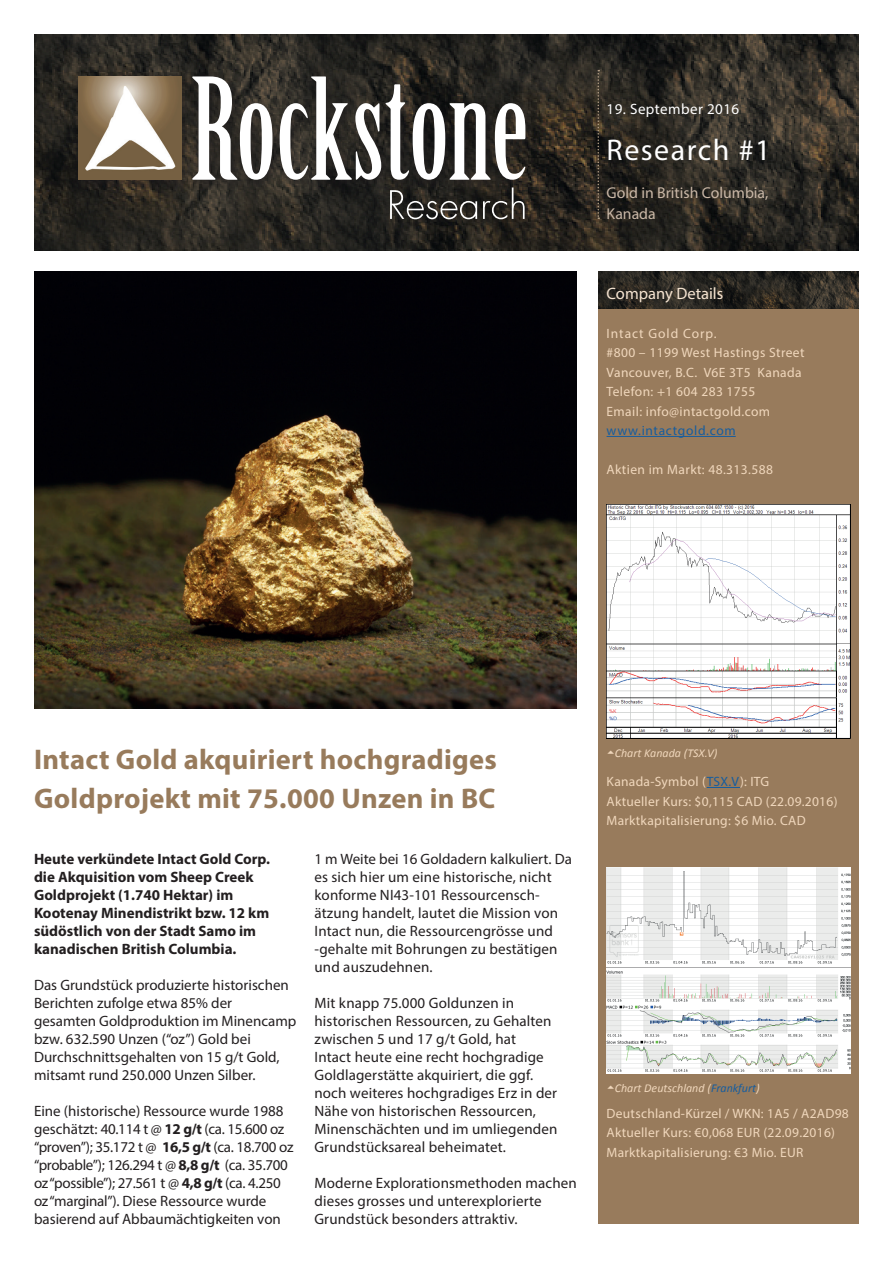
<style>
.page{position:relative;width:893px;height:1263px;background:#fff}
.page>*{position:absolute;margin:0;border:0;box-sizing:border-box;transform-origin:0 0}
.t1{font:30px "Myriad Pro";letter-spacing:.05em;color:#fff}
.t2{font:700 28.5px/39px "Myriad Pro";letter-spacing:.01em;color:#987b5c}
.t3{font:16.5px "Myriad Pro";color:#f5e4d1}
.t4{font:15.75px/21px "Myriad Pro";color:#cab8a7}
.t5{font:15px/18px "Myriad Pro";letter-spacing:.01em;color:#231f20}
.t6{font:700 15px/18px "Myriad Pro";color:#231f20}
.t7{font:15px "Myriad Pro";letter-spacing:.03em;color:#fff}
.t8{font:13.5px/19.5px "Myriad Pro";letter-spacing:.02em;color:#f0d7bc}
.t9{font:13.5px "Myriad Pro";letter-spacing:.05em;color:#175d9e}
.t10{font:italic 12px "Calibri";color:#f0d7bc}
.s1{font-weight:700}
.s2{color:#175d9e}
</style>
<div class="page">
<img style="left:34px;top:34px;width:825px;height:216px">
<div style="left:186px;top:71px;width:351px;height:160px;background:#231f20;opacity:.65"></div>
<svg style="left:193px;top:76px;width:79px;height:104px"></svg>
<svg style="left:280px;top:76px;width:245px;height:104px"></svg>
<svg style="left:390px;top:190px;width:87px;height:29px;background:#4d4b48"></svg>
<svg style="left:483px;top:187px;width:42px;height:32px"></svg>
<svg style="left:597px;top:70px;width:2px;height:149px"></svg>
<div style="left:72px;top:71px;width:121px;height:121px;background:#231f20;opacity:.65"></div>
<img style="left:78px;top:76px;width:103px;height:104px">
<div style="left:598px;top:271px;width:261px;height:953px;background:#987b5c"></div>
<img style="left:598px;top:271px;width:261px;height:37px">
<hr style="left:607px;top:436px;width:129px;height:1px;background:#175d9e">
<hr style="left:707px;top:787px;width:33px;height:1px;background:#175d9e">
<img style="left:607px;top:504px;width:243px;height:235px">
<img style="left:607px;top:868px;width:243px;height:206px">
<img style="left:34px;top:271px;width:543px;height:437px">
<p class="t7" style="left:607px;top:100px;width:134px">19. September 2016</p>
<h1 class="t1" style="left:607px;top:132px;width:165px">Research #1</h1>
<p class="t4" style="left:607px;top:182px;width:163px">Gold in British Columbia,<br>Kanada</p>
<p class="t3" style="left:607px;top:283px;width:118px">Company Details</p>
<p class="t8" style="left:607px;top:323px;width:199px">Intact Gold Corp.<br>#800 – 1199 West Hastings Street<br>Vancouver, B.C. V6E 3T5 Kanada<br>Telefon: +1 604 283 1755<br>Email: info@intactgold.com</p>
<p class="t9" style="left:607px;top:422px;width:131px">www.intactgold.com</p>
<p class="t8" style="left:607px;top:460px;width:168px">Aktien im Markt: 48.313.588</p>
<h2 class="t2" style="left:34px;top:739px;width:464px">Intact Gold akquiriert hochgradiges<br>Goldprojekt mit 75.000 Unzen in BC</h2>
<p class="t6" style="left:34px;top:849px;width:237px">Heute verkündete Intact Gold Corp. die Akquisition vom Sheep Creek<br>Goldprojekt (1.740 Hektar) im<br>Kootenay Minendistrikt bzw. 12 km südöstlich von der Stadt Samo im kanadischen British Columbia.</p>
<p class="t5" style="left:34px;top:976px;width:264px">Das Grundstück produzierte historischen Berichten zufolge etwa 85% der gesamten Goldproduktion im Minencamp bzw. 632.590 Unzen (“oz”) Gold bei Durchschnittsgehalten von 15 g/t Gold, mitsamt rund 250.000 Unzen Silber.</p>
<p class="t5" style="left:34px;top:1102px;width:261px">Eine (historische) Ressource wurde 1988 geschätzt: 40.114 t @ <span class="s1">12 g/t</span> (ca. 15.600 oz “proven”); 35.172 t @ <span class="s1">16,5 g/t</span> (ca. 18.700 oz “probable”); 126.294 t @ <span class="s1">8,8 g/t</span> (ca. 35.700 oz “possible”); 27.561 t @ <span class="s1">4,8 g/t</span> (ca. 4.250 oz “marginal”). Diese Ressource wurde basierend auf Abbaumächtigkeiten von</p>
<p class="t5" style="left:314px;top:850px;width:259px">1 m Weite bei 16 Goldadern kalkuliert. Da es sich hier um eine historische, nicht konforme NI43-101 Ressourcensch&shy;ätzung handelt, lautet die Mission von Intact nun, die Ressourcengrösse und -gehalte mit Bohrungen zu bestätigen und auszudehnen.</p>
<p class="t5" style="left:314px;top:994px;width:245px">Mit knapp 75.000 Goldunzen in historischen Ressourcen, zu Gehalten zwischen 5 und 17 g/t Gold, hat<br>Intact heute eine recht hochgradige Goldlagerstätte akquiriert, die ggf. noch weiteres hochgradiges Erz in der Nähe von historischen Ressourcen, Minenschächten und im umliegenden Grundstücksareal beheimatet.</p>
<p class="t5" style="left:314px;top:1174px;width:264px">Moderne Explorationsmethoden machen dieses grosses und unterexplorierte<br>Grundstück besonders attraktiv.</p>
<p class="t10" style="left:615px;top:745px;width:104px">Chart Kanada (TSX.V)</p>
<p class="t8" style="left:607px;top:772px;width:232px">Kanada-Symbol (<span class="s2">TSX.V</span>): ITG<br>Aktueller Kurs: $0,115 CAD (22.09.2016)<br>Marktkapitalisierung: $6 Mio. CAD</p>
<p class="t10" style="left:615px;top:1080px;width:147px">Chart Deutschland (<span class="s2">Frankfurt</span>)</p>
<p class="t8" style="left:607px;top:1103px;width:244px">Deutschland-Kürzel / WKN: 1A5 / A2AD98<br>Aktueller Kurs: €0,068 EUR (22.09.2016)<br>Marktkapitalisierung: €3 Mio. EUR</p>
</div>
